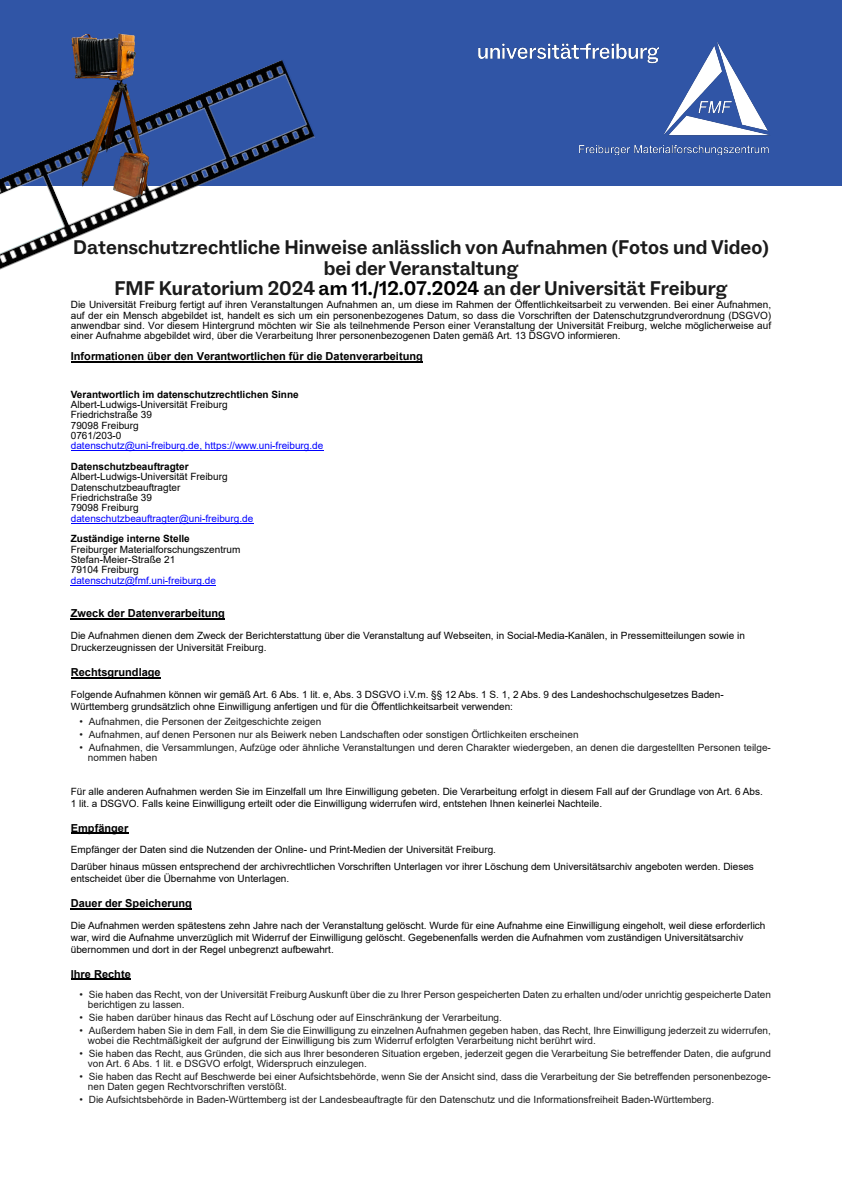
<style>
.page{position:relative;width:842px;height:1191px;background:#fff}
.page>*{position:absolute;margin:0;border:0;box-sizing:border-box;transform-origin:0 0}
.t1{font:700 20px/20.4px "ABC Social";color:rgb(0 0 0/.9);text-align:center}
.t2{font:700 11px "Arial";color:#000}
.t3{font:10px/10.3px "Arial";color:#000;text-align:justify}
.t4{font:10px "Arial";color:rgb(0 0 0/.9)}
.t5{font:10px "Arial";color:#00f}
.t6{font:700 10px "Arial";color:#000}
.s1{color:#000}
</style>
<div class="page">
<div style="left:0;top:0;width:842px;height:186px;background:#3055a6"></div>
<img style="left:478px;top:42px;width:292px;height:112px">
<hr style="left:71px;top:450px;width:252px;height:1px;background:#00f">
<hr style="left:71px;top:523px;width:182px;height:1px;background:#00f">
<hr style="left:71px;top:585px;width:145px;height:1px;background:#00f">
<hr style="left:71px;top:618px;width:154px;height:2px;background:#000">
<hr style="left:71px;top:677px;width:90px;height:1px;background:#000">
<hr style="left:71px;top:832px;width:57px;height:2px;background:#000">
<hr style="left:71px;top:908px;width:121px;height:1px;background:#000">
<hr style="left:71px;top:979px;width:60px;height:1px;background:#000">
<img style="left:0;top:60px;width:315px;height:210px">
<img style="left:72px;top:33px;width:77px;height:166px">
<hr style="left:71px;top:361px;width:351px;height:1px;background:#000">
<p class="t1" style="left:73px;top:238px;width:697px">Datenschutzrechtliche Hinweise anlässlich von Aufnahmen (Fotos und Video) bei der Veranstaltung<br>FMF Kuratorium 2024 <span class="s1">am 11./12.07.2024</span> an der Universität Freiburg</p>
<p class="t3" style="left:71px;top:301px;width:702px">Die Universität Freiburg fertigt auf ihren Veranstaltungen Aufnahmen an, um diese im Rahmen der Öffentlichkeitsarbeit zu verwenden. Bei einer Aufnahmen, auf der ein Mensch abgebildet ist, handelt es sich um ein personenbezogenes Datum, so dass die Vorschriften der Datenschutzgrundverordnung (DSGVO) anwendbar sind. Vor diesem Hintergrund möchten wir Sie als teilnehmende Person einer Veranstaltung der Universität Freiburg, welche möglicherweise auf einer Aufnahme abgebildet wird, über die Verarbeitung Ihrer personenbezogenen Daten gemäß Art. 13 DSGVO informieren.</p>
<p class="t2" style="left:71px;top:352px;width:353px">Informationen über den Verantwortlichen für die Datenverarbeitung</p>
<p class="t6" style="left:71px;top:390px;width:229px">Verantwortlich im datenschutzrechtlichen Sinne</p>
<p class="t3" style="left:71px;top:400px;width:158px">Albert-Ludwigs-Universität Freiburg</p>
<p class="t3" style="left:71px;top:411px;width:83px">Friedrichstraße 39</p>
<p class="t3" style="left:71px;top:421px;width:69px">79098 Freiburg</p>
<p class="t3" style="left:71px;top:431px;width:52px">0761/203-0</p>
<p class="t5" style="left:71px;top:442px;width:254px">datenschutz@uni-freiburg.de, https://www.uni-freiburg.de</p>
<p class="t6" style="left:71px;top:463px;width:119px">Datenschutzbeauftragter</p>
<p class="t3" style="left:71px;top:473px;width:158px">Albert-Ludwigs-Universität Freiburg</p>
<p class="t3" style="left:71px;top:483px;width:111px">Datenschutzbeauftragter</p>
<p class="t3" style="left:71px;top:493px;width:83px">Friedrichstraße 39</p>
<p class="t3" style="left:71px;top:503px;width:69px">79098 Freiburg</p>
<p class="t5" style="left:71px;top:514px;width:184px">datenschutzbeauftragter@uni-freiburg.de</p>
<p class="t6" style="left:71px;top:535px;width:120px">Zuständige interne Stelle</p>
<p class="t3" style="left:71px;top:545px;width:171px">Freiburger Materialforschungszentrum</p>
<p class="t3" style="left:71px;top:555px;width:106px">Stefan-Meier-Straße 21</p>
<p class="t3" style="left:71px;top:565px;width:69px">79104 Freiburg</p>
<p class="t5" style="left:71px;top:576px;width:147px">datenschutz@fmf.uni-freiburg.de</p>
<p class="t2" style="left:71px;top:609px;width:156px">Zweck der Datenverarbeitung</p>
<p class="t3" style="left:71px;top:631px;width:676px">Die Aufnahmen dienen dem Zweck der Berichterstattung über die Veranstaltung auf Webseiten, in Social-Media-Kanälen, in Pressemitteilungen sowie in</p>
<p class="t3" style="left:71px;top:643px;width:197px">Druckerzeugnissen der Universität Freiburg.</p>
<p class="t2" style="left:71px;top:668px;width:91px">Rechtsgrundlage</p>
<p class="t3" style="left:71px;top:690px;width:654px">Folgende Aufnahmen können wir gemäß Art. 6 Abs. 1 lit. e, Abs. 3 DSGVO i.V.m. §§ 12 Abs. 1 S. 1, 2 Abs. 9 des Landeshochschulgesetzes Baden-</p>
<p class="t3" style="left:71px;top:702px;width:444px">Württemberg grundsätzlich ohne Einwilligung anfertigen und für die Öffentlichkeitsarbeit verwenden:</p>
<p class="t4" style="left:79px;top:717px;width:243px">• Aufnahmen, die Personen der Zeitgeschichte zeigen</p>
<p class="t4" style="left:79px;top:730px;width:501px">• Aufnahmen, auf denen Personen nur als Beiwerk neben Landschaften oder sonstigen Örtlichkeiten erscheinen</p>
<p class="t4" style="left:79px;top:743px;width:693px">• Aufnahmen, die Versammlungen, Aufzüge oder ähnliche Veranstaltungen und deren Charakter wiedergeben, an denen die dargestellten Personen teilge-</p>
<p class="t4" style="left:88px;top:753px;width:71px">nommen haben</p>
<p class="t3" style="left:71px;top:787px;width:693px">Für alle anderen Aufnahmen werden Sie im Einzelfall um Ihre Einwilligung gebeten. Die Verarbeitung erfolgt in diesem Fall auf der Grundlage von Art. 6 Abs.</p>
<p class="t3" style="left:71px;top:799px;width:533px">1 lit. a DSGVO. Falls keine Einwilligung erteilt oder die Einwilligung widerrufen wird, entstehen Ihnen keinerlei Nachteile.</p>
<p class="t2" style="left:71px;top:823px;width:59px">Empfänger</p>
<p class="t3" style="left:71px;top:845px;width:427px">Empfänger der Daten sind die Nutzenden der Online- und Print-Medien der Universität Freiburg.</p>
<p class="t3" style="left:71px;top:862px;width:685px">Darüber hinaus müssen entsprechend der archivrechtlichen Vorschriften Unterlagen vor ihrer Löschung dem Universitätsarchiv angeboten werden. Dieses</p>
<p class="t3" style="left:71px;top:874px;width:220px">entscheidet über die Übernahme von Unterlagen.</p>
<p class="t2" style="left:71px;top:899px;width:123px">Dauer der Speicherung</p>
<p class="t3" style="left:71px;top:921px;width:696px">Die Aufnahmen werden spätestens zehn Jahre nach der Veranstaltung gelöscht. Wurde für eine Aufnahme eine Einwilligung eingeholt, weil diese erforderlich</p>
<p class="t3" style="left:71px;top:933px;width:674px">war, wird die Aufnahme unverzüglich mit Widerruf der Einwilligung gelöscht. Gegebenenfalls werden die Aufnahmen vom zuständigen Universitätsarchiv</p>
<p class="t3" style="left:71px;top:945px;width:264px">übernommen und dort in der Regel unbegrenzt aufbewahrt.</p>
<p class="t2" style="left:71px;top:969px;width:61px">Ihre Rechte</p>
<p class="t4" style="left:79px;top:990px;width:693px">• Sie haben das Recht, von der Universität Freiburg Auskunft über die zu Ihrer Person gespeicherten Daten zu erhalten und/oder unrichtig gespeicherte Daten</p>
<p class="t4" style="left:88px;top:1000px;width:98px">berichtigen zu lassen.</p>
<p class="t4" style="left:79px;top:1013px;width:424px">• Sie haben darüber hinaus das Recht auf Löschung oder auf Einschränkung der Verarbeitung.</p>
<p class="t4" style="left:79px;top:1026px;width:693px">• Außerdem haben Sie in dem Fall, in dem Sie die Einwilligung zu einzelnen Aufnahmen gegeben haben, das Recht, Ihre Einwilligung jederzeit zu widerrufen,</p>
<p class="t4" style="left:88px;top:1036px;width:509px">wobei die Rechtmäßigkeit der aufgrund der Einwilligung bis zum Widerruf erfolgten Verarbeitung nicht berührt wird.</p>
<p class="t4" style="left:79px;top:1049px;width:693px">• Sie haben das Recht, aus Gründen, die sich aus Ihrer besonderen Situation ergeben, jederzeit gegen die Verarbeitung Sie betreffender Daten, die aufgrund</p>
<p class="t4" style="left:88px;top:1059px;width:281px">von Art. 6 Abs. 1 lit. e DSGVO erfolgt, Widerspruch einzulegen.</p>
<p class="t4" style="left:79px;top:1072px;width:693px">• Sie haben das Recht auf Beschwerde bei einer Aufsichtsbehörde, wenn Sie der Ansicht sind, dass die Verarbeitung der Sie betreffenden personenbezoge-</p>
<p class="t4" style="left:88px;top:1082px;width:200px">nen Daten gegen Rechtvorschriften verstößt.</p>
<p class="t4" style="left:79px;top:1095px;width:636px">• Die Aufsichtsbehörde in Baden-Württemberg ist der Landesbeauftragte für den Datenschutz und die Informationsfreiheit Baden-Württemberg.</p>
</div>
